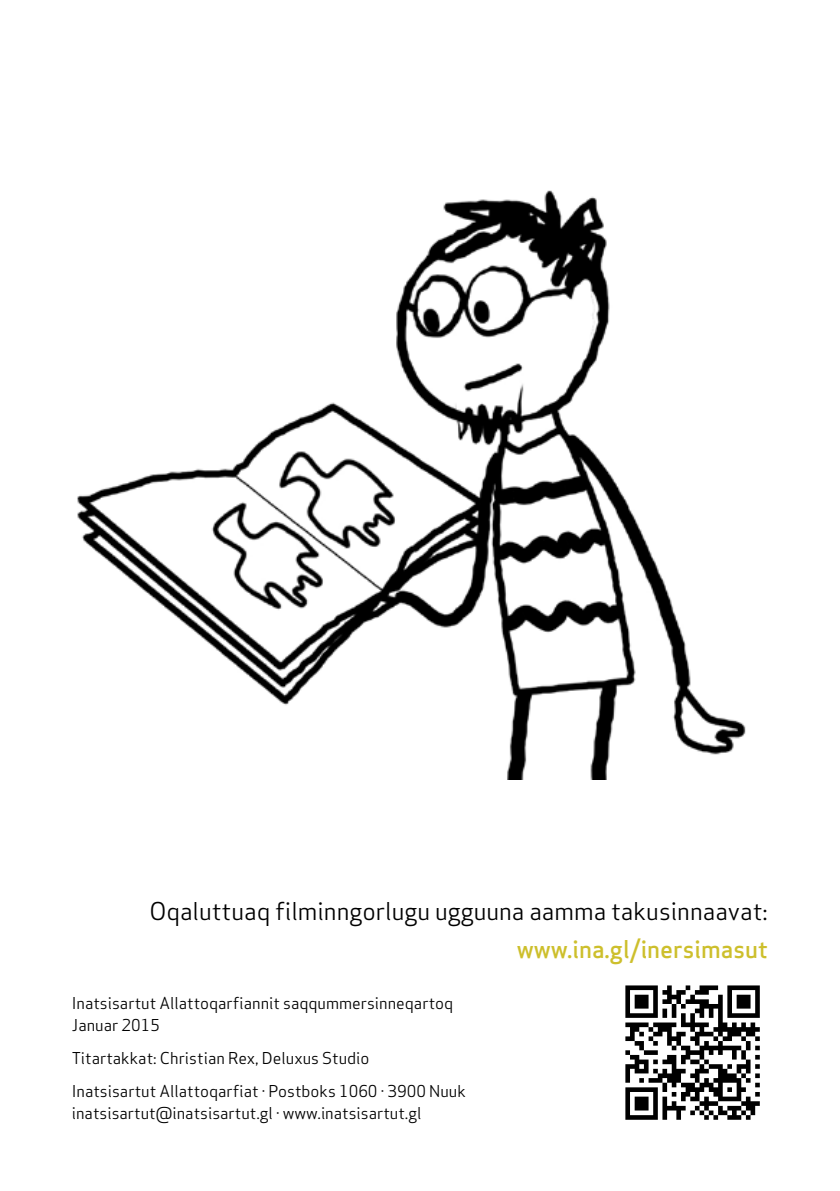
<style>
.page{position:relative;width:840px;height:1191px;background:#fff}
.page>*{position:absolute;margin:0;border:0;box-sizing:border-box;transform-origin:0 0}
.t1{font:24px "Apex Sans";color:#000}
.t2{font:500 24px "Apex Sans";color:#cdbf2c}
.t3{font:16px/22px "Apex Sans Book T";color:#000}
</style>
<div class="page">
<img style="left:77px;top:190px;width:669px;height:589px">
<svg style="left:625px;top:985px;width:135px;height:135px"></svg>
<h1 class="t1" style="left:149px;top:891px;width:619px">Oqaluttuaq filminngorlugu ugguuna aamma takusinnaavat:</h1>
<h1 class="t2" style="left:516px;top:927px;width:252px">www.ina.gl/inersimasut</h1>
<p class="t3" style="left:72px;top:991px;width:383px">Inatsisartut Allattoqarfiannit saqqummersinneqartoq<br>Januar 2015</p>
<p class="t3" style="left:72px;top:1041px;width:395px;line-height:33.4px">Titartakkat: Christian Rex, Deluxus Studio<br>Inatsisartut Allattoqarfiat · Postboks 1060 · 3900 Nuuk</p>
<p class="t3" style="left:72px;top:1102px;width:351px">inatsisartut@inatsisartut.gl · www.inatsisartut.gl</p>
</div>
